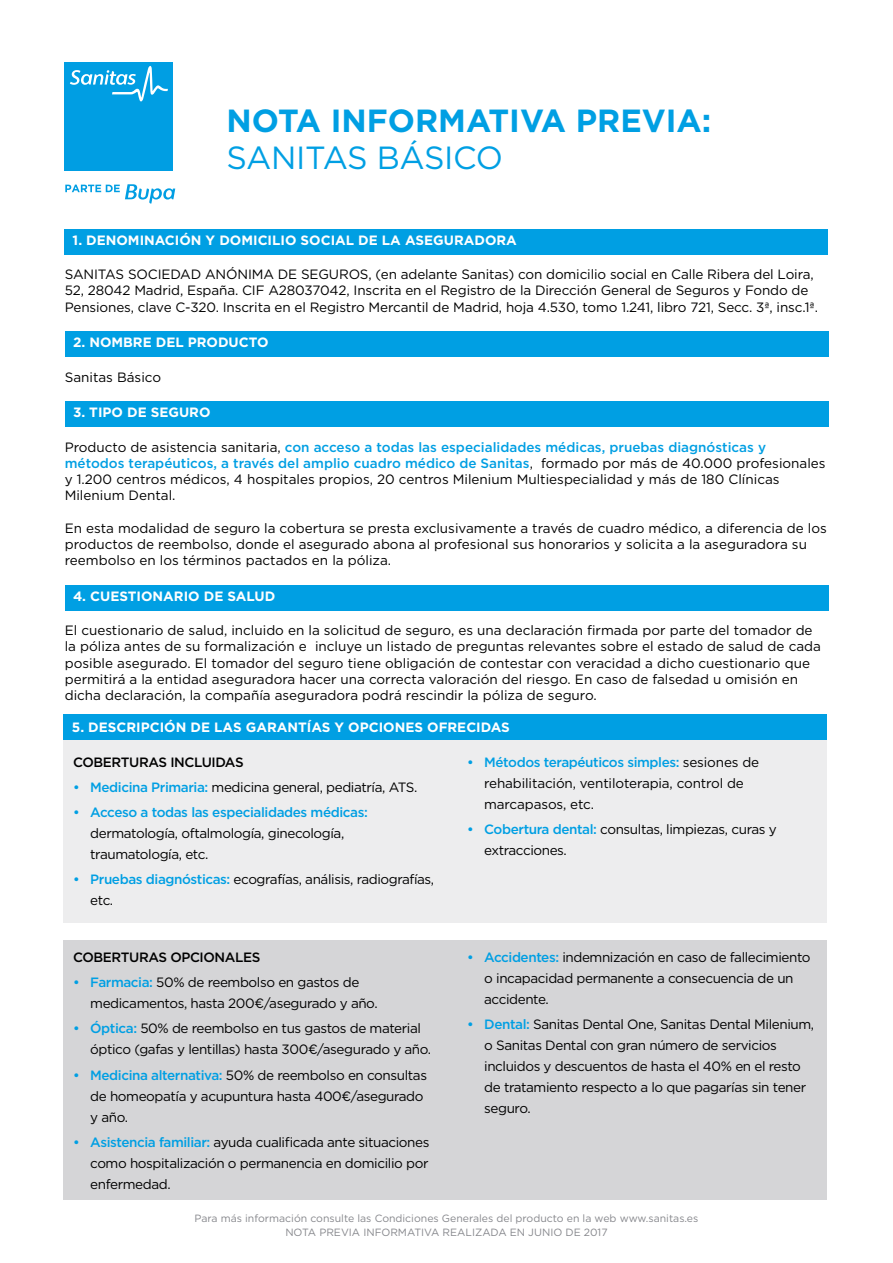
<style>
.page{position:relative;width:893px;height:1263px;background:#fff}
.page>*{position:absolute;margin:0;border:0;box-sizing:border-box;transform-origin:0 0}
.t1{font:700 32.1px "Gotham";color:#009fe3}
.t2{font:32.1px "Gotham";letter-spacing:-.01em;color:#009fe3}
.t3{font:13.5px/16.2px "Gotham";letter-spacing:-.01em;color:#000}
.t4{font:13.5px/21px "Gotham";letter-spacing:-.03em;color:#000}
.t5{font:700 13.5px "Gotham";color:#fff}
.t6{font:500 13.5px "Gotham";letter-spacing:-.03em;color:#000}
.t7{font:10.5px "Gotham";color:#86878c}
.s1{font-weight:500;color:#009fe3}
</style>
<div class="page">
<div style="left:64px;top:740px;width:763px;height:183px;background:#ededee"></div>
<div style="left:64px;top:940px;width:763px;height:259px;background:#d5d5d7"></div>
<div style="left:64px;top:229px;width:764px;height:25px;background:#009fe3"></div>
<div style="left:65px;top:331px;width:764px;height:26px;background:#009fe3"></div>
<div style="left:65px;top:401px;width:764px;height:26px;background:#009fe3"></div>
<div style="left:65px;top:585px;width:764px;height:25px;background:#009fe3"></div>
<svg style="left:65px;top:184px;width:110px;height:20px"></svg>
<div style="left:65px;top:62px;width:108px;height:108px;background:#009ee3"></div>
<svg style="left:70px;top:66px;width:98px;height:35px"></svg>
<div style="left:64px;top:714px;width:763px;height:26px;background:#009fe3"></div>
<p class="t1" style="left:226px;top:99px;width:486px">NOTA INFORMATIVA PREVIA:</p>
<p class="t2" style="left:226px;top:138px;width:278px">SANITAS BÁSICO</p>
<p class="t5" style="left:73px;top:231px;width:446px">1. DENOMINACIÓN Y DOMICILIO SOCIAL DE LA ASEGURADORA</p>
<p class="t3" style="left:65px;top:266px;width:755px">SANITAS SOCIEDAD ANÓNIMA DE SEGUROS, (en adelante Sanitas) con domicilio social en Calle Ribera del Loira,<br>52, 28042 Madrid, España. CIF A28037042, Inscrita en el Registro de la Dirección General de Seguros y Fondo de<br>Pensiones, clave C-320. Inscrita en el Registro Mercantil de Madrid, hoja 4.530, tomo 1.241, libro 721, Secc. 3ª, insc.1ª.</p>
<p class="t5" style="left:73px;top:334px;width:197px">2. NOMBRE DEL PRODUCTO</p>
<p class="t3" style="left:65px;top:368px;width:98px">Sanitas Básico</p>
<p class="t5" style="left:73px;top:404px;width:139px">3. TIPO DE SEGURO</p>
<p class="t3" style="left:65px;top:438px;width:762px">Producto de asistencia sanitaria, <span class="s1">con acceso a todas las especialidades médicas, pruebas diagnósticas y métodos terapéuticos, a través del amplio cuadro médico de Sanitas</span>, formado por más de 40.000 profesionales y 1.200 centros médicos, 4 hospitales propios, 20 centros Milenium Multiespecialidad y más de 180 Clínicas Milenium Dental.</p>
<p class="t3" style="left:65px;top:519px;width:764px">En esta modalidad de seguro la cobertura se presta exclusivamente a través de cuadro médico, a diferencia de los productos de reembolso, donde el asegurado abona al profesional sus honorarios y solicita a la aseguradora su reembolso en los términos pactados en la póliza.</p>
<p class="t5" style="left:73px;top:587px;width:204px">4. CUESTIONARIO DE SALUD</p>
<p class="t3" style="left:65px;top:622px;width:758px">El cuestionario de salud, incluido en la solicitud de seguro, es una declaración firmada por parte del tomador de la póliza antes de su formalización e incluye un listado de preguntas relevantes sobre el estado de salud de cada posible asegurado. El tomador del seguro tiene obligación de contestar con veracidad a dicho cuestionario que permitirá a la entidad aseguradora hacer una correcta valoración del riesgo. En caso de falsedad u omisión en dicha declaración, la compañía aseguradora podrá rescindir la póliza de seguro.</p>
<p class="t5" style="left:72px;top:718px;width:439px">5. DESCRIPCIÓN DE LAS GARANTÍAS Y OPCIONES OFRECIDAS</p>
<p class="t6" style="left:73px;top:753px;width:172px">COBERTURAS INCLUIDAS</p>
<p class="t4" style="left:73px;top:776px;width:346px"><span class="s1">• Medicina Primaria:</span> medicina general, pediatría, ATS.</p>
<p class="t4" style="left:90px;top:802px;width:279px;text-indent:-17px"><span class="s1">• Acceso a todas las especialidades médicas: </span>dermatología, oftalmología, ginecología, traumatología, etc.</p>
<p class="t4" style="left:90px;top:869px;width:346px;text-indent:-17px"><span class="s1">• Pruebas diagnósticas:</span> ecografías, análisis, radiografías, etc.</p>
<p class="t6" style="left:73px;top:948px;width:189px">COBERTURAS OPCIONALES</p>
<p class="t4" style="left:90px;top:972px;width:289px;text-indent:-17px"><span class="s1">• Farmacia:</span> 50% de reembolso en gastos de medicamentos, hasta 200€/asegurado y año.</p>
<p class="t4" style="left:90px;top:1018px;width:342px;text-indent:-17px"><span class="s1">• Óptica:</span> 50% de reembolso en tus gastos de material óptico (gafas y lentillas) hasta 300€/asegurado y año.</p>
<p class="t4" style="left:90px;top:1064px;width:338px;text-indent:-17px"><span class="s1">• Medicina alternativa:</span> 50% de reembolso en consultas de homeopatía y acupuntura hasta 400€/asegurado y año.</p>
<p class="t3" style="left:90px;top:1131px;width:341px;line-height:21px;text-align:justify;text-indent:-17px"><span class="s1">• Asistencia familiar:</span> ayuda cualificada ante situaciones como hospitalización o permanencia en domicilio por enfermedad.</p>
<p class="t3" style="left:484px;top:751px;width:277px;line-height:21px;text-indent:-17px"><span class="s1">• Métodos terapéuticos simples:</span> sesiones de rehabilitación, ventiloterapia, control de marcapasos, etc.</p>
<p class="t4" style="left:484px;top:818px;width:294px;text-indent:-17px"><span class="s1">• Cobertura dental:</span> consultas, limpiezas, curas y extracciones.</p>
<p class="t4" style="left:484px;top:946px;width:328px;text-indent:-17px"><span class="s1">• Accidentes:</span> indemnización en caso de fallecimiento o incapacidad permanente a consecuencia de un accidente.</p>
<p class="t4" style="left:484px;top:1014px;width:331px;text-indent:-17px"><span class="s1">• Dental:</span> Sanitas Dental One, Sanitas Dental Milenium, o Sanitas Dental con gran número de servicios incluidos y descuentos de hasta el 40% en el resto de tratamiento respecto a lo que pagarías sin tener seguro.</p>
<p class="t7" style="left:195px;top:1212px;width:505px">Para más información consulte las Condiciones Generales del producto en la web www.sanitas.es</p>
<p class="t7" style="left:285px;top:1225px;width:324px">NOTA PREVIA INFORMATIVA REALIZADA EN JUNIO DE 2017</p>
</div>
